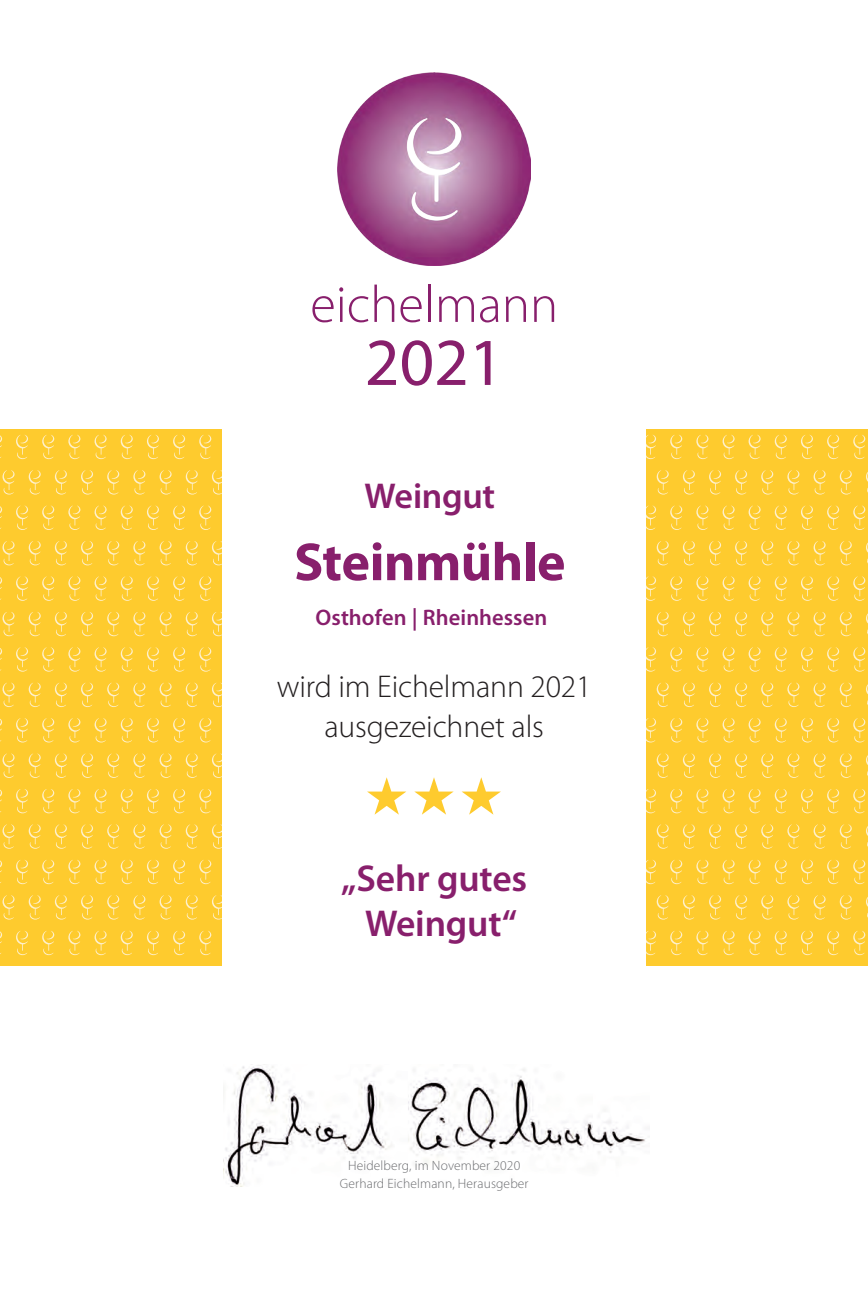
<style>
.page{position:relative;width:868px;height:1293px;background:#fff}
.page>*{position:absolute;margin:0;border:0;box-sizing:border-box;transform-origin:0 0}
.t1{font:67.5px "Myriad Pro";color:#881f6c}
._1__Name_Preisträger{font:700 54px "Myriad Pro";letter-spacing:-.01em;color:#881f6c}
.t2{font:300 52.5px "Myriad Pro";color:#881f6c}
._4__Name_Auszeichnun{font:600 37.5px "Myriad Pro";letter-spacing:-.005em;color:#881f6c}
._1__Name_Preisträger-2{font:600 36px "Myriad Pro";letter-spacing:-.01em;color:#881f6c}
._3__Text_Auszeichnun{font:300 31.5px "Myriad Pro";letter-spacing:-.005em;color:#231f20}
._2__Ortschaft_Winzer{font:600 22.5px "Myriad Pro";letter-spacing:.005em;color:#881f6c}
._5__Infotext{font:300 13.5px "Myriad Pro";letter-spacing:.01em;color:#6c6d70}
</style>
<div class="page">
<div style="left:0;top:428px;width:221px;height:537px;background:#fecb2e"></div>
<svg style="left:0;top:647px;width:212px;height:24px"></svg>
<svg style="left:2px;top:682px;width:219px;height:25px"></svg>
<svg style="left:0;top:435px;width:212px;height:24px"></svg>
<svg style="left:0;top:718px;width:212px;height:24px"></svg>
<svg style="left:2px;top:470px;width:219px;height:24px"></svg>
<svg style="left:2px;top:753px;width:219px;height:25px"></svg>
<svg style="left:0;top:505px;width:212px;height:25px"></svg>
<svg style="left:0;top:789px;width:212px;height:24px"></svg>
<svg style="left:2px;top:541px;width:219px;height:24px"></svg>
<svg style="left:2px;top:824px;width:219px;height:25px"></svg>
<svg style="left:0;top:576px;width:212px;height:25px"></svg>
<svg style="left:0;top:859px;width:212px;height:25px"></svg>
<svg style="left:0;top:930px;width:212px;height:25px"></svg>
<svg style="left:2px;top:612px;width:219px;height:24px"></svg>
<svg style="left:2px;top:895px;width:219px;height:24px"></svg>
<div style="left:646px;top:428px;width:221px;height:537px;background:#fecb2e"></div>
<svg style="left:646px;top:647px;width:220px;height:24px"></svg>
<svg style="left:656px;top:682px;width:211px;height:25px"></svg>
<svg style="left:646px;top:435px;width:220px;height:24px"></svg>
<svg style="left:646px;top:718px;width:220px;height:24px"></svg>
<svg style="left:656px;top:470px;width:211px;height:24px"></svg>
<svg style="left:656px;top:753px;width:211px;height:25px"></svg>
<svg style="left:646px;top:505px;width:220px;height:25px"></svg>
<svg style="left:646px;top:789px;width:220px;height:24px"></svg>
<svg style="left:656px;top:541px;width:211px;height:24px"></svg>
<svg style="left:656px;top:824px;width:211px;height:25px"></svg>
<svg style="left:646px;top:576px;width:220px;height:25px"></svg>
<svg style="left:646px;top:859px;width:220px;height:25px"></svg>
<svg style="left:646px;top:930px;width:220px;height:25px"></svg>
<svg style="left:656px;top:612px;width:211px;height:24px"></svg>
<svg style="left:656px;top:895px;width:211px;height:24px"></svg>
<img style="left:338px;top:72px;width:192px;height:193px">
<svg style="left:367px;top:777px;width:39px;height:37px"></svg>
<svg style="left:414px;top:777px;width:39px;height:37px"></svg>
<svg style="left:461px;top:777px;width:40px;height:37px"></svg>
<img style="left:224px;top:1064px;width:421px;height:122px">
<p class="t2" style="left:310px;top:275px;width:249px">eichelmann</p>
<p class="t1" style="left:365px;top:321px;width:140px">2021</p>
<p class="_1__Name_Preisträger-2" style="left:364px;top:473px;width:132px">Weingut</p>
<p class="_1__Name_Preisträger" style="left:294px;top:527px;width:273px">Steinmühle</p>
<p class="_2__Ortschaft_Winzer" style="left:315px;top:603px;width:233px">Osthofen | Rheinhessen</p>
<p class="_3__Text_Auszeichnun" style="left:277px;top:669px;width:316px">wird im Eichelmann 2021</p>
<p class="_3__Text_Auszeichnun" style="left:324px;top:709px;width:221px">ausgezeichnet als</p>
<p class="_4__Name_Auszeichnun" style="left:341px;top:854px;width:187px">„Sehr gutes</p>
<p class="_4__Name_Auszeichnun" style="left:365px;top:899px;width:153px">Weingut“</p>
<p class="_5__Infotext" style="left:348px;top:1158px;width:174px">Heidelberg, im November 2020</p>
<p class="_5__Infotext" style="left:340px;top:1176px;width:190px">Gerhard Eichelmann, Herausgeber</p>
</div>
